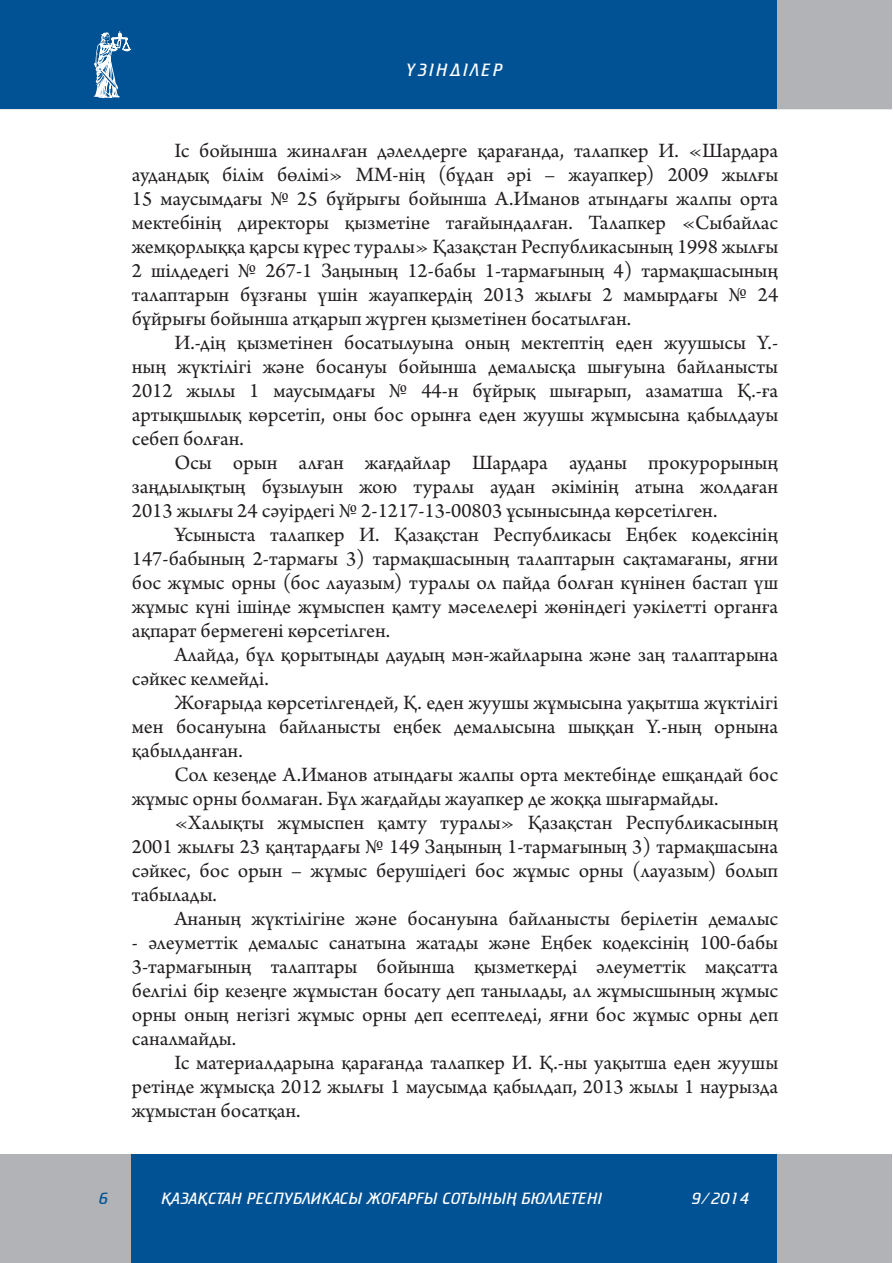
<style>
.page{position:relative;width:893px;height:1263px;background:#fff}
.page>*{position:absolute;margin:0;border:0;box-sizing:border-box;transform-origin:0 0}
.t1{font:21.45px/24px "Arno Pro";color:#231f20;text-align:justify}
.t2{font:300 18px "FK Cricket";letter-spacing:.11em;color:#fff}
.t3{font:300 16.5px "FK Cricket";color:#fff}
.t4{font:300 16.5px "FK Cricket";color:#005294}
</style>
<div class="page">
<div style="left:777px;top:1155px;width:114px;height:108px;background:#b2b3b7"></div>
<div style="left:130px;top:1155px;width:647px;height:108px;background:#005294"></div>
<div style="left:0;top:1155px;width:130px;height:108px;background:#b2b3b7"></div>
<div style="left:777px;top:0;width:114px;height:109px;background:#b2b3b7"></div>
<div style="left:0;top:0;width:777px;height:109px;background:#005294"></div>
<svg style="left:93px;top:31px;width:39px;height:67px"></svg>
<p class="t2" style="left:407px;top:61px;width:98px">²ЗIНДIЛЕР</p>
<p class="t1" style="left:132px;top:140px;width:648px;text-indent:43px">Іс бойынша жиналған дәлелдерге қарағанда, талапкер И. «Шардара аудандық білім бөлімі» ММ-нің (бұдан әрі – жауапкер) 2009 жылғы 15 маусымдағы № 25 бұйрығы бойынша А.Иманов атындағы жалпы орта мектебінің директоры қызметіне тағайындалған. Талапкер «Сыбайлас жемқорлыққа қарсы күрес туралы» Қазақстан Республикасының 1998 жылғы 2 шілдедегі № 267-1 Заңының 12-бабы 1-тармағының 4) тармақшасының талаптарын бұзғаны үшін жауапкердің 2013 жылғы 2 мамырдағы № 24 бұйрығы бойынша атқарып жүрген қызметінен босатылған.</p>
<p class="t1" style="left:132px;top:332px;width:648px;text-indent:43px">И.-дің қызметінен босатылуына оның мектептің еден жуушысы Ү.- ның жүктілігі және босануы бойынша демалысқа шығуына байланысты 2012 жылы 1 маусымдағы № 44-н бұйрық шығарып, азаматша Қ.-ға артықшылық көрсетіп, оны бос орынға еден жуушы жұмысына қабылдауы себеп болған.</p>
<p class="t1" style="left:132px;top:452px;width:648px;text-indent:43px">Осы орын алған жағдайлар Шардара ауданы прокурорының заңдылықтың бұзылуын жою туралы аудан әкімінің атына жолдаған 2013 жылғы 24 сәуірдегі № 2-1217-13-00803 ұсынысында көрсетілген.</p>
<p class="t1" style="left:132px;top:524px;width:648px;text-indent:43px">Ұсыныста талапкер И. Қазақстан Республикасы Еңбек кодексінің 147-бабының 2-тармағы 3) тармақшасының талаптарын сақтамағаны, яғни бос жұмыс орны (бос лауазым) туралы ол пайда болған күнінен бастап үш жұмыс күні ішінде жұмыспен қамту мәселелері жөніндегі уәкілетті органға ақпарат бермегені көрсетілген.</p>
<p class="t1" style="left:132px;top:644px;width:648px;text-indent:43px">Алайда, бұл қорытынды даудың мән-жайларына және заң талаптарына сәйкес келмейді.</p>
<p class="t1" style="left:132px;top:692px;width:648px;text-indent:43px">Жоғарыда көрсетілгендей, Қ. еден жуушы жұмысына уақытша жүктілігі мен босануына байланысты еңбек демалысына шыққан Ү.-ның орнына қабылданған.</p>
<p class="t1" style="left:132px;top:764px;width:648px;text-indent:43px">Сол кезеңде А.Иманов атындағы жалпы орта мектебінде ешқандай бос жұмыс орны болмаған. Бұл жағдайды жауапкер де жоққа шығармайды.</p>
<p class="t1" style="left:132px;top:812px;width:648px;text-indent:43px">«Халықты жұмыспен қамту туралы» Қазақстан Республикасының 2001 жылғы 23 қаңтардағы № 149 Заңының 1-тармағының 3) тармақшасына сәйкес, бос орын – жұмыс берушідегі бос жұмыс орны (лауазым) болып табылады.</p>
<p class="t1" style="left:174px;top:908px;width:605px">Ананың жүктілігіне және босануына байланысты берілетін демалыс</p>
<p class="t1" style="left:132px;top:932px;width:648px">- әлеуметтік демалыс санатына жатады және Еңбек кодексінің 100-бабы 3-тармағының талаптары бойынша қызметкерді әлеуметтік мақсатта белгілі бір кезеңге жұмыстан босату деп танылады, ал жұмысшының жұмыс орны оның негізгі жұмыс орны деп есептеледі, яғни бос жұмыс орны деп саналмайды.</p>
<p class="t1" style="left:132px;top:1052px;width:648px;text-indent:43px">Іс материалдарына қарағанда талапкер И. Қ.-ны уақытша еден жуушы ретінде жұмысқа 2012 жылғы 1 маусымда қабылдап, 2013 жылы 1 наурызда жұмыстан босатқан.</p>
<p class="t4" style="left:99px;top:1190px;width:11px">6</p>
<p class="t3" style="left:162px;top:1190px;width:443px">¬АЗА¬СТАН РЕСПУБЛИКАСЫ ЖОªАРªЫ СОТЫНЫ£ БЮЛЛЕТЕНI</p>
<p class="t3" style="left:692px;top:1191px;width:59px">9/2014</p>
</div>
